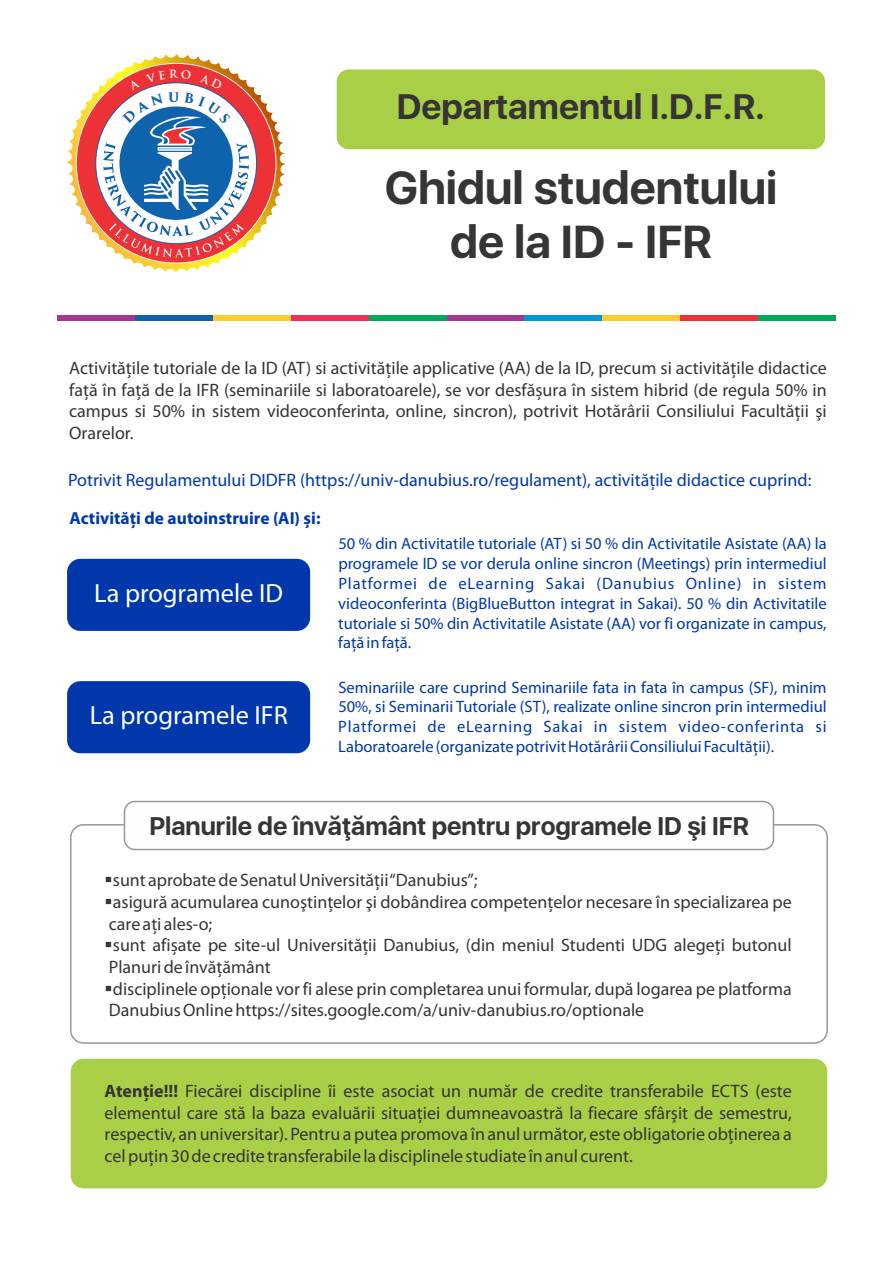
<style>
.page{position:relative;width:893px;height:1263px;background:#fff}
.page>*{position:absolute;margin:0;border:0;box-sizing:border-box;transform-origin:0 0}
.t1{font:700 45.9px/53.8px ".Helvetica Neue Desk Interface";color:#373435;text-align:center}
.t2{font:700 35.1px ".Helvetica Neue Desk Interface";color:#373435}
.t3{font:26.4px "Myriad Pro";color:#fefefe}
.t4{font:700 25.35px ".Helvetica Neue Desk Interface";color:#373435}
.t5{font:18px/21.6px "Myriad Pro";color:#373435}
.t6{font:18px "Myriad Pro";color:#0038ac}
.t7{font:700 17.4px "Myriad Pro";color:#0038ac}
.t8{font:16.5px/19.8px "Myriad Pro";color:#0038ac;text-align:justify}
.s1{font-weight:700}
</style>
<div class="page">
<div style="left:71px;top:1059px;width:756px;height:129px;background:#a8cf45;border-radius:13px"></div>
<div style="left:602px;top:316px;width:78px;height:5px;background:#ffcc29"></div>
<div style="left:213px;top:316px;width:78px;height:5px;background:#ffcc29"></div>
<div style="left:524px;top:316px;width:78px;height:5px;background:#0098da"></div>
<div style="left:135px;top:316px;width:78px;height:5px;background:#0f62ac"></div>
<div style="left:446px;top:316px;width:78px;height:5px;background:#a53692"></div>
<div style="left:57px;top:316px;width:78px;height:5px;background:#a53692"></div>
<div style="left:758px;top:316px;width:78px;height:5px;background:#00a859"></div>
<div style="left:369px;top:316px;width:77px;height:5px;background:#00a859"></div>
<div style="left:680px;top:316px;width:78px;height:5px;background:#ed3237"></div>
<div style="left:291px;top:316px;width:78px;height:5px;background:#ed2f59"></div>
<div style="left:67px;top:559px;width:243px;height:72px;background:#0038ac;border-radius:13px"></div>
<div style="left:67px;top:681px;width:243px;height:72px;background:#0038ac;border-radius:13px"></div>
<div style="left:70px;top:824px;width:758px;height:220px;border:2px solid #96989a;border-radius:13px"></div>
<div style="left:124px;top:801px;width:650px;height:49px;background:#fefefe;border:2px solid #96989a;border-radius:10px"></div>
<div style="left:337px;top:69px;width:488px;height:80px;background:#a8cf45;border-radius:12px"></div>
<svg style="left:77px;top:64px;width:198px;height:199px;background:#e94c53"></svg>
<svg style="left:103px;top:55px;width:182px;height:217px"></svg>
<h2 class="t2" style="left:397px;top:85px;width:370px">Departamentul I.D.F.R.</h2>
<h1 class="t1" style="left:385px;top:160px;width:394px">Ghidul studentului de la ID - IFR</h1>
<p class="t5" style="left:69px;top:359px;width:759px;text-align:justify">Activitățile tutoriale de la ID (AT) si activităţile applicative (AA) de la ID, precum si activitățile didactice față în față de la IFR (seminariile si laboratoarele), se vor desfășura în sistem hibrid (de regula 50% in campus si 50% in sistem videoconferinta, online, sincron), potrivit Hotărârii Consiliului Facultăţii şi Orarelor.</p>
<p class="t6" style="left:68px;top:472px;width:745px">Potrivit Regulamentului DIDFR (https://univ-danubius.ro/regulament), activitățile didactice cuprind:</p>
<p class="t7" style="left:70px;top:511px;width:252px">Activități de autoinstruire (AI) și:</p>
<h3 class="t3" style="left:94px;top:582px;width:190px">La programele ID</h3>
<h3 class="t3" style="left:90px;top:704px;width:200px">La programele IFR</h3>
<p class="t8" style="left:338px;top:535px;width:490px">50 % din Activitatile tutoriale (AT) si 50 % din Activitatile Asistate (AA) la programele ID se vor derula online sincron (Meetings) prin intermediul Platformei de eLearning Sakai (Danubius Online) in sistem videoconferinta (BigBlueButton integrat in Sakai). 50 % din Activitatile tutoriale si 50% din Activitatile Asistate (AA) vor fi organizate in campus, faţă in faţă.</p>
<p class="t8" style="left:338px;top:679px;width:490px">Seminariile care cuprind Seminariile fata in fata în campus (SF), minim 50%, si Seminarii Tutoriale (ST), realizate online sincron prin intermediul Platformei de eLearning Sakai in sistem video-conferinta si Laboratoarele (organizate potrivit Hotărârii Consiliului Facultăţii).</p>
<h3 class="t4" style="left:149px;top:810px;width:601px">Planurile de învăţământ pentru programele ID şi IFR</h3>
<p class="t5" style="left:105px;top:871px;width:375px">▪sunt aprobate de Senatul Universităţii “Danubius”;</p>
<p class="t5" style="left:105px;top:893px;width:689px">▪asigură acumularea cunoştinţelor şi dobândirea competenţelor necesare în specializarea pe care aţi ales-o;</p>
<p class="t5" style="left:105px;top:936px;width:689px">▪sunt afișate pe site-ul Universităţii Danubius, (din meniul Studenti UDG alegeți butonul<br>Planuri de învăţământ</p>
<p class="t5" style="left:105px;top:979px;width:689px">▪disciplinele opționale vor fi alese prin completarea unui formular, după logarea pe platforma<br>Danubius Online https://sites.google.com/a/univ-danubius.ro/optionale</p>
<p class="t5" style="left:105px;top:1082px;width:689px;text-align:justify"><span class="s1">Atenție!!!</span> Fiecărei discipline îi este asociat un număr de credite transferabile ECTS (este elementul care stă la baza evaluării situaţiei dumneavoastră la fiecare sfârşit de semestru, respectiv, an universitar). Pentru a putea promova în anul următor, este obligatorie obţinerea a cel puţin 30 de credite transferabile la disciplinele studiate în anul curent.</p>
</div>
